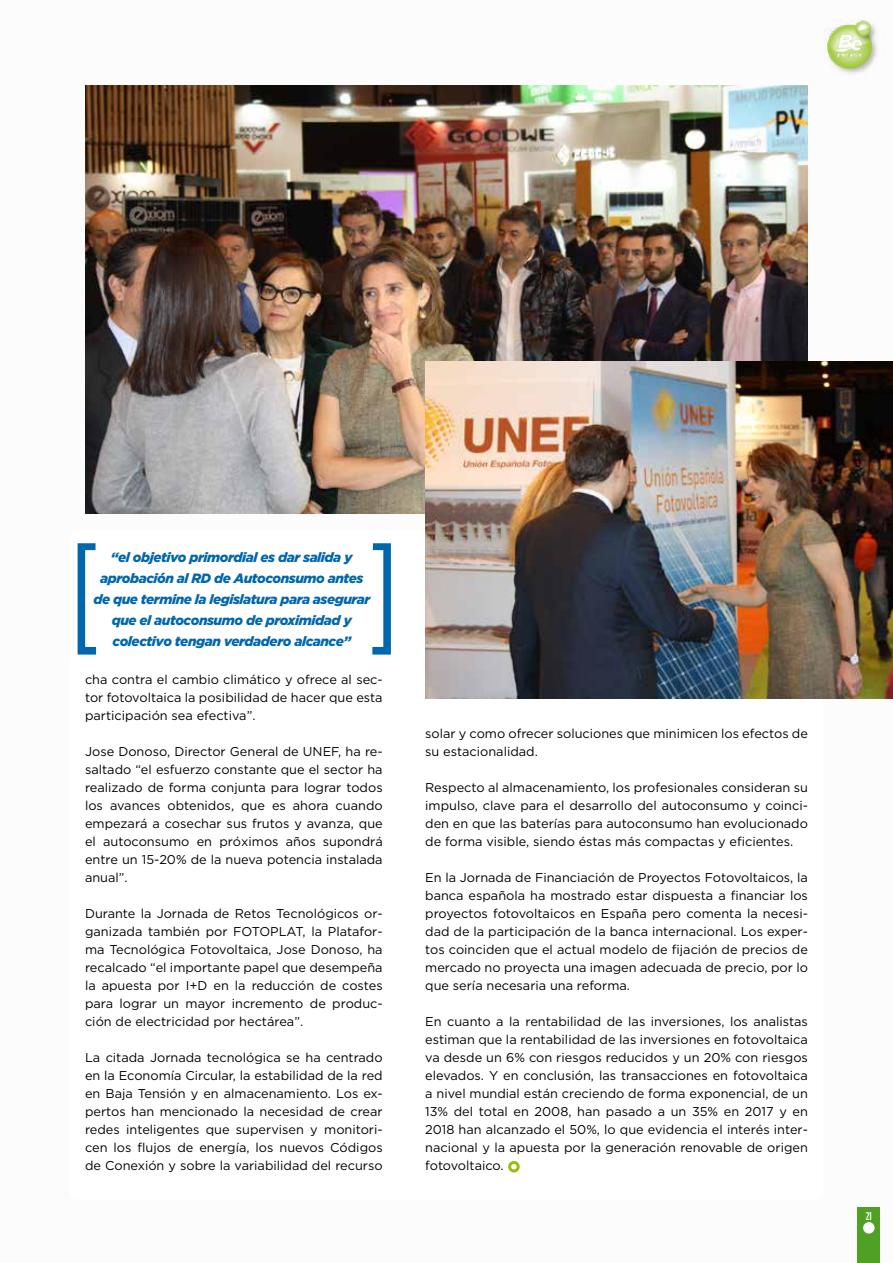
<style>
.page{position:relative;width:893px;height:1263px;background:#fff}
.page>*{position:absolute;margin:0;border:0;box-sizing:border-box;transform-origin:0 0}
.t1{font:italic 900 13.5px/21px "Gotham";letter-spacing:-.03em;color:#0067ad;text-align:center}
.t2{font:12.75px/18px "Gotham";color:#000;text-align:justify}
.t3{font:500 11.25px "Gotham Condensed";color:#fff}
</style>
<div class="page">
<img style="left:824px;top:19px;width:54px;height:56px">
<div style="left:857px;top:1207px;width:23px;height:56px;background:#51a026"></div>
<div style="left:863px;top:1222px;width:12px;height:11px;background:#fff;border-radius:50%"></div>
<div style="left:508px;top:1161px;width:12px;height:11px;border:3px solid #97bf0d;border-radius:50%"></div>
<svg style="left:78px;top:543px;width:18px;height:111px"></svg>
<svg style="left:372px;top:543px;width:19px;height:111px"></svg>
<img style="left:85px;top:85px;width:723px;height:429px">
<img style="left:425px;top:361px;width:468px;height:338px">
<p class="t1" style="left:93px;top:546px;width:278px">“el objetivo primordial es dar salida y aprobación al RD de Autoconsumo antes de que termine la legislatura para asegurar que el autoconsumo de proximidad y colectivo tengan verdadero alcance”</p>
<p class="t2" style="left:85px;top:670px;width:299px">cha contra el cambio climático y ofrece al sec&shy;tor fotovoltaica la posibilidad de hacer que esta participación sea efectiva”.</p>
<p class="t2" style="left:85px;top:742px;width:299px">Jose Donoso, Director General de UNEF, ha re&shy;saltado “el esfuerzo constante que el sector ha realizado de forma conjunta para lograr todos los avances obtenidos, que es ahora cuando empezará a cosechar sus frutos y avanza, que el autoconsumo en próximos años supondrá entre un 15-20% de la nueva potencia instalada anual”.</p>
<p class="t2" style="left:85px;top:904px;width:299px">Durante la Jornada de Retos Tecnológicos or&shy;ganizada también por FOTOPLAT, la Platafor&shy;ma Tecnológica Fotovoltaica, Jose Donoso, ha recalcado “el importante papel que desempeña la apuesta por I+D en la reducción de costes para lograr un mayor incremento de produc&shy;ción de electricidad por hectárea”.</p>
<p class="t2" style="left:85px;top:1048px;width:299px">La citada Jornada tecnológica se ha centrado en la Economía Circular, la estabilidad de la red en Baja Tensión y en almacenamiento. Los ex&shy;pertos han mencionado la necesidad de crear redes inteligentes que supervisen y monitori&shy;cen los flujos de energía, los nuevos Códigos de Conexión y sobre la variabilidad del recurso</p>
<p class="t2" style="left:425px;top:724px;width:384px">solar y como ofrecer soluciones que minimicen los efectos de su estacionalidad.</p>
<p class="t2" style="left:425px;top:778px;width:384px">Respecto al almacenamiento, los profesionales consideran su impulso, clave para el desarrollo del autoconsumo y coinci&shy;den en que las baterías para autoconsumo han evolucionado de forma visible, siendo éstas más compactas y eficientes.</p>
<p class="t2" style="left:425px;top:868px;width:384px">En la Jornada de Financiación de Proyectos Fotovoltaicos, la banca española ha mostrado estar dispuesta a financiar los proyectos fotovoltaicos en España pero comenta la necesi&shy;dad de la participación de la banca internacional. Los exper&shy;tos coinciden que el actual modelo de fijación de precios de mercado no proyecta una imagen adecuada de precio, por lo que sería necesaria una reforma.</p>
<p class="t2" style="left:425px;top:1012px;width:384px">En cuanto a la rentabilidad de las inversiones, los analistas estiman que la rentabilidad de las inversiones en fotovoltaica va desde un 6% con riesgos reducidos y un 20% con riesgos elevados. Y en conclusión, las transacciones en fotovoltaica a nivel mundial están creciendo de forma exponencial, de un 13% del total en 2008, han pasado a un 35% en 2017 y en 2018 han alcanzado el 50%, lo que evidencia el interés inter&shy;nacional y la apuesta por la generación renovable de origen fotovoltaico.</p>
<p class="t3" style="left:866px;top:1209px;width:8px">21</p>
</div>
